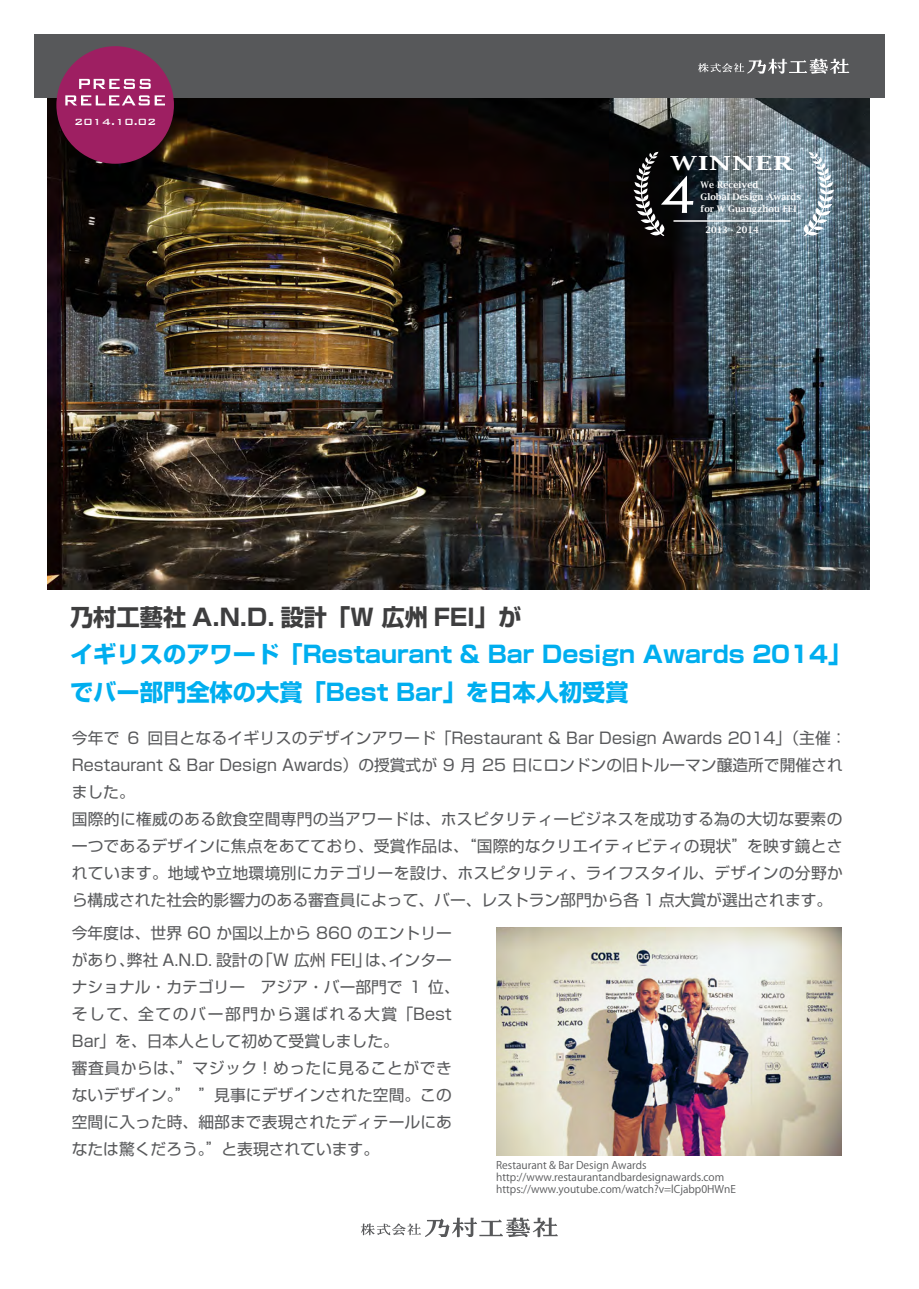
<style>
.page{position:relative;width:919px;height:1289px;background:#fff}
.page>*{position:absolute;margin:0;border:0;box-sizing:border-box;transform-origin:0 0}
.t1{font:50.7px "Lithos Pro";color:#fff;scale:1.15 1}
.t2{font:700 23.25px/37.5px "Shin Go Pro";color:#00aeef}
.t3{font:600 19.5px "Lucida Bright";letter-spacing:.045em;color:#fff;scale:1.42 1}
.t4{font:15.75px/27px "Shin Go Pro";letter-spacing:.005em;color:#57585a}
.t5{font:500 12px "Bank Gothic BT";color:#fff}
.t6{font:10.5px/12px "Koz Go Pr 6 N";color:#57585a}
.t7{font:600 9px/12px "Lucida Bright";color:#fff}
.s1{color:#3e3e3f}
</style>
<div class="page">
<img style="left:47px;top:98px;width:822px;height:491px">
<img style="left:496px;top:927px;width:345px;height:228px">
<div style="left:34px;top:34px;width:850px;height:64px;background:#57585a"></div>
<svg style="left:698px;top:59px;width:151px;height:15px"></svg>
<svg style="left:361px;top:1217px;width:197px;height:20px"></svg>
<div style="left:56px;top:46px;width:118px;height:118px;background:#9e1f62;border-radius:50%"></div>
<svg style="left:79px;top:79px;width:72px;height:10px"></svg>
<svg style="left:65px;top:95px;width:100px;height:10px"></svg>
<svg style="left:633px;top:152px;width:31px;height:84px;background:#3e3d3d"></svg>
<svg style="left:803px;top:152px;width:31px;height:84px"></svg>
<hr style="left:673px;top:220px;width:117px;height:2px;background:#fff">
<p class="t5" style="left:74px;top:115px;width:84px">2014.10.02</p>
<p class="t3" style="left:670px;top:152px;width:88px">WINNER</p>
<p class="t7" style="left:700px;top:179px;width:102px">We Received<br>Global Design Awards</p>
<p class="t1" style="left:657px;top:166px;width:37px">4</p>
<p class="t7" style="left:700px;top:203px;width:97px">for W Guangzhou FEI</p>
<p class="t7" style="left:705px;top:224px;width:55px">2013 - 2014</p>
<p class="t2" style="left:70px;top:595px;width:782px"><span class="s1">乃村工藝社 A.N.D. 設計「W 広州 FEI」が<br></span>イギリスのアワード「Restaurant &amp; Bar Design Awards 2014」でバー部門全体の大賞「Best Bar」を日本人初受賞</p>
<p class="t4" style="left:72px;top:722px;width:776px">今年で 6 回目となるイギリスのデザインアワード「Restaurant &amp; Bar Design Awards 2014」（主催：Restaurant &amp; Bar Design Awards）の授賞式が 9 月 25 日にロンドンの旧トルーマン醸造所で開催されました。<br>国際的に権威のある飲食空間専門の当アワードは、ホスピタリティービジネスを成功する為の大切な要素の一つであるデザインに焦点をあてており、受賞作品は、“国際的なクリエイティビティの現状”を映す鏡とされています。地域や立地環境別にカテゴリーを設け、ホスピタリティ、ライフスタイル、デザインの分野から構成された社会的影響力のある審査員によって、バー、レストラン部門から各 1 点大賞が選出されます。</p>
<p class="t4" style="left:72px;top:917px;width:389px">今年度は、世界 60 か国以上から 860 のエントリーがあり、弊社 A.N.D. 設計の「W 広州 FEI」は、インターナショナル・カテゴリー　アジア・バー部門で 1 位、そして、全てのバー部門から選ばれる大賞「Best<br>Bar」を、日本人として初めて受賞しました。<br>審査員からは、”マジック！めったに見ることができないデザイン。”　”見事にデザインされた空間。この空間に入った時、細部まで表現されたディテールにあなたは驚くだろう。”と表現されています。</p>
<p class="t6" style="left:496px;top:1159px;width:241px">Restaurant &amp; Bar Design Awards 　http://www.restaurantandbardesignawards.com https://www.youtube.com/watch?v=lCjabp0HWnE</p>
</div>
